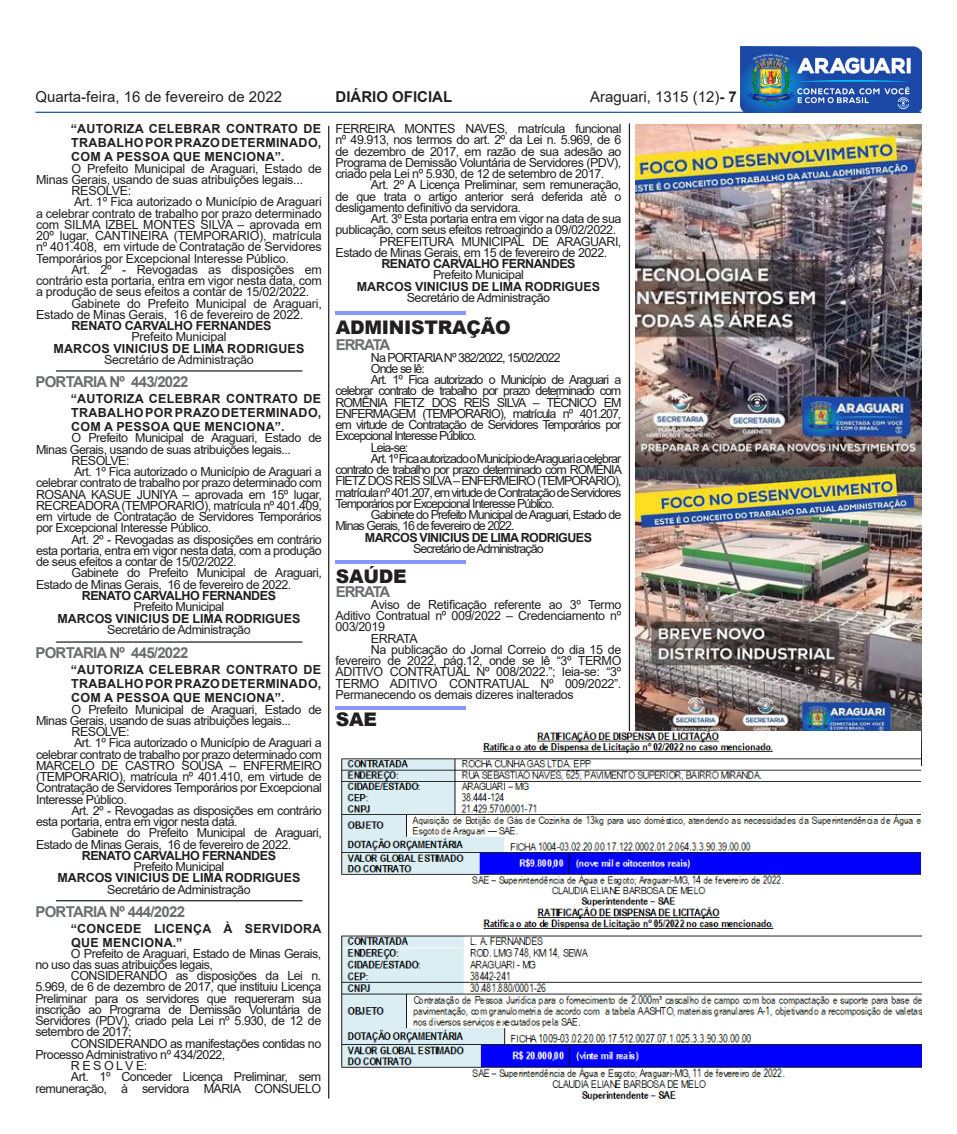
<style>
.page{position:relative;width:957px;height:1134px;background:#fff}
.page>*{position:absolute;margin:0;border:0;box-sizing:border-box;transform-origin:0 0}
.t1{font:900 18.75px "Arial";letter-spacing:-.015em;color:#231f20}
.t2{font:700 15px "Arial";letter-spacing:-.05em;color:#6c6d70}
.t3{font:15px "Arial";color:#231f20}
.t4{font:700 15px "Arial";color:#231f20}
.t5{font:12.5px/11.2px "Arial";letter-spacing:-.04em;color:#231f20;text-align:justify}
.t6{font:700 12.5px/13.8px "Arial";letter-spacing:-.005em;color:#231f20;text-align:justify}
.t7{font:12.5px/11.2px "Arial";letter-spacing:-.02em;color:#231f20}
.t8{font:12.5px/11.2px "Arial";letter-spacing:-.08em;color:#231f20}
.t9{font:700 12.5px "Arial";letter-spacing:-.04em;color:#231f20}
.t10{font:700 12.5px/13.8px "Arial";letter-spacing:.025em;color:#231f20}
.t11{font:700 12.5px "Arial";letter-spacing:.015em;color:#231f20}
.t12{font:700 12.5px "Arial";letter-spacing:-.045em;color:#231f20}
.s1{font-weight:700}
</style>
<div class="page">
<hr style="left:35px;top:112px;width:886px;height:1px;background:#1c56a5">
<img style="left:741px;top:46px;width:180px;height:66px">
<hr style="left:629px;top:123px;width:1px;height:646px;background:#231f20">
<hr style="left:328px;top:126px;width:1px;height:972px;background:#231f20">
<hr style="left:56px;top:370px;width:246px;height:2px;background:#231f20">
<hr style="left:56px;top:641px;width:246px;height:2px;background:#231f20">
<hr style="left:56px;top:900px;width:246px;height:1px;background:#231f20">
<hr style="left:335px;top:311px;width:131px;height:4px;background:#8897ff">
<hr style="left:335px;top:560px;width:131px;height:4px;background:#8897ff">
<img style="left:635px;top:124px;width:286px;height:636px">
<hr style="left:335px;top:706px;width:131px;height:3px;background:#02f">
<img style="left:341px;top:732px;width:579px;height:175px">
<img style="left:341px;top:907px;width:580px;height:194px">
<p class="t3" style="left:35px;top:87px;width:248px">Quarta-feira, 16 de fevereiro de 2022</p>
<p class="t4" style="left:335px;top:86px;width:118px">DIÁRIO OFICIAL</p>
<p class="t3" style="left:590px;top:87px;width:148px">Araguari, 1315 (12)<span class="s1">- 7</span></p>
<p class="t6" style="left:71px;top:122px;width:252px">“AUTORIZA CELEBRAR CONTRATO DE TRABALHO POR PRAZO DETERMINADO, COM A PESSOA QUE MENCIONA”.</p>
<p class="t7" style="left:36px;top:162px;width:287px;text-indent:35px">O Prefeito Municipal de Araguari, Estado de<br>Minas Gerais, usando de suas atribuições legais...</p>
<p class="t7" style="left:71px;top:185px;width:61px">RESOLVE:</p>
<p class="t5" style="left:36px;top:196px;width:287px;text-indent:38px">Art. 1º Fica autorizado o Município de Araguari a celebrar contrato de trabalho por prazo determinado com SILMA IZBEL MONTES SILVA – aprovada em 20º lugar, CANTINEIRA (TEMPORARIO), matrícula nº 401.408, em virtude de Contratação de Servidores Temporários por Excepcional Interesse Público.</p>
<p class="t5" style="left:36px;top:264px;width:287px;text-indent:35px">Art. 2º - Revogadas as disposições em contrário esta portaria, entra em vigor nesta data, com a produção de seus efeitos a contar de 15/02/2022.</p>
<p class="t7" style="left:36px;top:297px;width:287px;text-indent:35px">Gabinete do Prefeito Municipal de Araguari,<br>Estado de Minas Gerais, 16 de fevereiro de 2022.</p>
<p class="t6" style="left:71px;top:319px;width:202px">RENATO CARVALHO FERNANDES</p>
<p class="t7" style="left:131px;top:331px;width:97px">Prefeito Municipal</p>
<p class="t11" style="left:53px;top:339px;width:253px">MARCOS VINICIUS DE LIMA RODRIGUES</p>
<p class="t7" style="left:104px;top:354px;width:151px">Secretário de Administração</p>
<p class="t2" style="left:35px;top:371px;width:155px">PORTARIA Nº 443/2022</p>
<p class="t6" style="left:71px;top:392px;width:252px">“AUTORIZA CELEBRAR CONTRATO DE TRABALHO POR PRAZO DETERMINADO, COM A PESSOA QUE MENCIONA”.</p>
<p class="t5" style="left:36px;top:432px;width:287px;text-indent:35px">O Prefeito Municipal de Araguari, Estado de<br>Minas Gerais, usando de suas atribuições legais...</p>
<p class="t5" style="left:71px;top:455px;width:60px">RESOLVE:</p>
<p class="t5" style="left:36px;top:466px;width:287px;text-indent:38px">Art. 1º Fica autorizado o Município de Araguari a celebrar contrato de trabalho por prazo determinado com ROSANA KASUE JUNIYA – aprovada em 15º lugar, RECREADORA (TEMPORARIO), matrícula nº 401.409, em virtude de Contratação de Servidores Temporários por Excepcional Interesse Público.</p>
<p class="t5" style="left:36px;top:534px;width:287px;text-indent:35px">Art. 2º - Revogadas as disposições em contrário esta portaria, entra em vigor nesta data, com a produção de seus efeitos a contar de 15/02/2022.</p>
<p class="t5" style="left:36px;top:567px;width:287px;text-indent:35px">Gabinete do Prefeito Municipal de Araguari,<br>Estado de Minas Gerais, 16 de fevereiro de 2022.</p>
<p class="t9" style="left:82px;top:587px;width:196px">RENATO CARVALHO FERNANDES</p>
<p class="t5" style="left:134px;top:601px;width:92px">Prefeito Municipal</p>
<p class="t6" style="left:57px;top:611px;width:245px">MARCOS VINICIUS DE LIMA RODRIGUES</p>
<p class="t5" style="left:107px;top:624px;width:145px">Secretário de Administração</p>
<p class="t2" style="left:35px;top:642px;width:155px">PORTARIA Nº 445/2022</p>
<p class="t6" style="left:71px;top:663px;width:252px">“AUTORIZA CELEBRAR CONTRATO DE TRABALHO POR PRAZO DETERMINADO, COM A PESSOA QUE MENCIONA”.</p>
<p class="t5" style="left:36px;top:703px;width:287px;text-indent:35px">O Prefeito Municipal de Araguari, Estado de<br>Minas Gerais, usando de suas atribuições legais...</p>
<p class="t5" style="left:71px;top:726px;width:60px">RESOLVE:</p>
<p class="t5" style="left:36px;top:737px;width:287px;text-indent:38px">Art. 1º Fica autorizado o Município de Araguari a celebrar contrato de trabalho por prazo determinado com MARCELO DE CASTRO SOUSA – ENFERMEIRO (TEMPORARIO), matrícula nº 401.410, em virtude de Contratação de Servidores Temporários por Excepcional Interesse Público.</p>
<p class="t5" style="left:36px;top:805px;width:287px;text-indent:35px">Art. 2º - Revogadas as disposições em contrário esta portaria, entra em vigor nesta data.</p>
<p class="t5" style="left:36px;top:827px;width:287px;text-indent:35px">Gabinete do Prefeito Municipal de Araguari,<br>Estado de Minas Gerais, 16 de fevereiro de 2022.</p>
<p class="t9" style="left:82px;top:847px;width:196px">RENATO CARVALHO FERNANDES</p>
<p class="t5" style="left:134px;top:861px;width:92px">Prefeito Municipal</p>
<p class="t6" style="left:57px;top:871px;width:245px">MARCOS VINICIUS DE LIMA RODRIGUES</p>
<p class="t5" style="left:107px;top:883px;width:145px">Secretário de Administração</p>
<p class="t2" style="left:35px;top:901px;width:151px">PORTARIA Nº 444/2022</p>
<p class="t10" style="left:71px;top:922px;width:252px">“CONCEDE LICENÇA À SERVIDORA<br>QUE MENCIONA.”</p>
<p class="t5" style="left:35px;top:947px;width:287px;text-indent:35px">O Prefeito de Araguari, Estado de Minas Gerais, no uso das suas atribuições legais,</p>
<p class="t5" style="left:35px;top:970px;width:287px;text-indent:35px">CONSIDERANDO as disposições da Lei n.<br>5.969, de 6 de dezembro de 2017, que instituiu Licença Preliminar para os servidores que requereram sua inscrição ao Programa de Demissão Voluntária de Servidores (PDV), criado pela Lei nº 5.930, de 12 de setembro de 2017;</p>
<p class="t5" style="left:35px;top:1037px;width:287px;text-indent:35px">CONSIDERANDO as manifestações contidas no<br>Processo Administrativo nº 434/2022,</p>
<p class="t5" style="left:71px;top:1060px;width:78px">R E S O L V E:</p>
<p class="t5" style="left:35px;top:1071px;width:287px;text-align:right">Art. 1º Conceder Licença Preliminar, sem remuneração, à servidora MARIA CONSUELO</p>
<p class="t5" style="left:335px;top:123px;width:287px">FERREIRA MONTES NAVES, matrícula funcional nº 49.913, nos termos do art. 2º da Lei n. 5.969, de 6 de dezembro de 2017, em razão de sua adesão ao Programa de Demissão Voluntária de Servidores (PDV), criado pela Lei nº 5.930, de 12 de setembro de 2017.</p>
<p class="t5" style="left:335px;top:179px;width:287px;text-indent:35px">Art. 2º A Licença Preliminar, sem remuneração, de que trata o artigo anterior será deferida até o desligamento definitivo da servidora.</p>
<p class="t5" style="left:335px;top:213px;width:287px;text-indent:35px">Art. 3º Esta portaria entra em vigor na data de sua publicação, com seus efeitos retroagindo a 09/02/2022.</p>
<p class="t5" style="left:335px;top:236px;width:287px;text-indent:44px">PREFEITURA MUNICIPAL DE ARAGUARI,<br>Estado de Minas Gerais, em 15 de fevereiro de 2022.</p>
<p class="t9" style="left:381px;top:255px;width:196px">RENATO CARVALHO FERNANDES</p>
<p class="t5" style="left:433px;top:269px;width:92px">Prefeito Municipal</p>
<p class="t6" style="left:357px;top:279px;width:245px">MARCOS VINICIUS DE LIMA RODRIGUES</p>
<p class="t5" style="left:407px;top:292px;width:145px">Secretário de Administração</p>
<p class="t1" style="left:336px;top:314px;width:176px">ADMINISTRAÇÃO</p>
<p class="t2" style="left:336px;top:334px;width:56px">ERRATA</p>
<p class="t8" style="left:371px;top:351px;width:191px">Na PORTARIA Nº 382/2022, 15/02/2022</p>
<p class="t5" style="left:371px;top:363px;width:55px">Onde se lê:</p>
<p class="t5" style="left:335px;top:374px;width:287px;text-indent:35px">Art. 1º Fica autorizado o Município de Araguari a celebrar contrato de trabalho por prazo determinado com ROMÊNIA FIETZ DOS REIS SILVA – TÉCNICO EM ENFERMAGEM (TEMPORARIO), matrícula nº 401.207, em virtude de Contratação de Servidores Temporários por Excepcional Interesse Público.</p>
<p class="t5" style="left:371px;top:441px;width:39px">Leia-se:</p>
<p class="t5" style="left:335px;top:453px;width:288px;text-indent:35px">Art. 1º Fica autorizado o Município de Araguaria celebrar contrato de trabalho por prazo determinado com ROMÊNIA FIETZ DOS REIS SILVA – ENFERMEIRO (TEMPORARIO), matrícula nº 401.207, em virtude de Contratação de Servidores Temporários por Excepcional Interesse Público.</p>
<p class="t8" style="left:335px;top:509px;width:287px;text-indent:35px">Gabinete do Prefeito Municipal de Araguari, Estado de<br>Minas Gerais, 16 de fevereiro de 2022.</p>
<p class="t12" style="left:365px;top:528px;width:229px">MARCOS VINICIUS DE LIMA RODRIGUES</p>
<p class="t8" style="left:413px;top:543px;width:132px">Secretário de Administração</p>
<p class="t1" style="left:336px;top:563px;width:72px">SAÚDE</p>
<p class="t2" style="left:336px;top:581px;width:56px">ERRATA</p>
<p class="t5" style="left:335px;top:599px;width:287px;text-indent:35px">Aviso de Retificação referente ao 3º Termo Aditivo Contratual nº 009/2022 – Credenciamento nº 003/2019</p>
<p class="t5" style="left:371px;top:632px;width:48px">ERRATA</p>
<p class="t5" style="left:335px;top:644px;width:287px;text-indent:35px">Na publicação do Jornal Correio do dia 15 de fevereiro de 2022, pág.12, onde se lê “3º TERMO ADITIVO CONTRATUAL Nº 008/2022.”; leia-se: “3º TERMO ADITIVO CONTRATUAL Nº 009/2022”.<br>Permanecendo os demais dizeres inalterados</p>
<p class="t1" style="left:336px;top:706px;width:43px">SAE</p>
</div>
